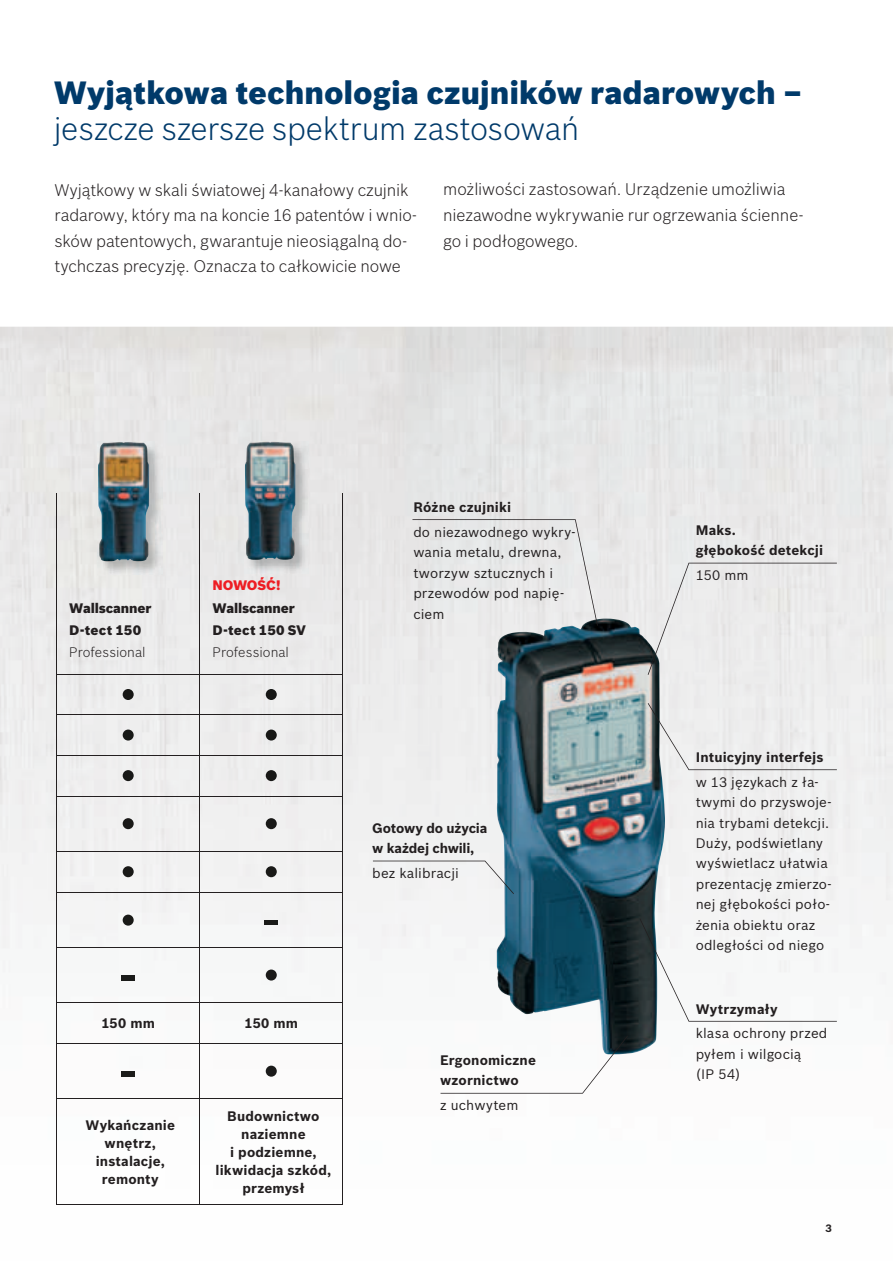
<style>
.page{position:relative;width:893px;height:1263px;background:#fff}
.page>*{position:absolute;margin:0;border:0;box-sizing:border-box;transform-origin:0 0}
.t1{font:900 31.5px "Bosch Sans";color:#003a6a}
.t2{font:300 31.5px "Bosch Sans";letter-spacing:-.01em;color:#003a6a}
.t3{font:300 16.5px/25.5px "Bosch Sans";letter-spacing:-.005em;color:#231f20}
.t4{font:13.5px/20.4px "Bosch Sans";letter-spacing:.01em;color:#231f20}
.t5{font:700 13.5px/18px "Bosch Sans";letter-spacing:.01em;color:#231f20;text-align:center}
.t6{font:900 13.5px/22.2px "Bosch Sans";letter-spacing:-.01em;color:#231f20}
.t7{font:700 13.5px/20.4px "Bosch Sans";letter-spacing:-.015em;color:#231f20}
.t8{font:300 13.5px "Bosch Sans";color:#231f20}
.t9{font:900 13.5px "Bosch Sans";letter-spacing:-.015em;color:#ee1d23}
.t10{font:700 10.5px "Bosch Sans";color:#231f20}
</style>
<div class="page">
<img style="left:0;top:327px;width:893px;height:767px">
<img style="left:97px;top:441px;width:65px;height:134px">
<img style="left:98px;top:442px;width:51px;height:119px">
<img style="left:244px;top:441px;width:65px;height:132px">
<img style="left:245px;top:442px;width:50px;height:118px">
<img style="left:497px;top:619px;width:168px;height:436px">
<hr style="left:56px;top:674px;width:144px;height:1px;background:#231f20">
<hr style="left:200px;top:674px;width:143px;height:1px;background:#231f20">
<hr style="left:56px;top:714px;width:144px;height:1px;background:#231f20">
<hr style="left:200px;top:714px;width:143px;height:1px;background:#231f20">
<hr style="left:56px;top:755px;width:144px;height:1px;background:#231f20">
<hr style="left:200px;top:755px;width:143px;height:1px;background:#231f20">
<hr style="left:56px;top:796px;width:144px;height:1px;background:#231f20">
<hr style="left:200px;top:796px;width:143px;height:1px;background:#231f20">
<hr style="left:56px;top:851px;width:144px;height:1px;background:#231f20">
<hr style="left:200px;top:851px;width:143px;height:1px;background:#231f20">
<hr style="left:56px;top:892px;width:144px;height:1px;background:#231f20">
<hr style="left:200px;top:892px;width:143px;height:1px;background:#231f20">
<hr style="left:56px;top:1002px;width:144px;height:1px;background:#231f20">
<hr style="left:200px;top:1002px;width:143px;height:1px;background:#231f20">
<hr style="left:56px;top:1098px;width:144px;height:1px;background:#231f20">
<hr style="left:200px;top:1098px;width:143px;height:1px;background:#231f20">
<hr style="left:56px;top:493px;width:1px;height:181px;background:#231f20">
<hr style="left:199px;top:493px;width:1px;height:181px;background:#231f20">
<hr style="left:342px;top:493px;width:1px;height:181px;background:#231f20">
<hr style="left:56px;top:674px;width:1px;height:40px;background:#231f20">
<hr style="left:199px;top:674px;width:1px;height:40px;background:#231f20">
<hr style="left:342px;top:674px;width:1px;height:40px;background:#231f20">
<hr style="left:56px;top:715px;width:1px;height:40px;background:#231f20">
<hr style="left:199px;top:715px;width:1px;height:40px;background:#231f20">
<hr style="left:342px;top:715px;width:1px;height:40px;background:#231f20">
<hr style="left:56px;top:755px;width:1px;height:41px;background:#231f20">
<hr style="left:199px;top:755px;width:1px;height:41px;background:#231f20">
<hr style="left:342px;top:755px;width:1px;height:41px;background:#231f20">
<hr style="left:56px;top:796px;width:1px;height:55px;background:#231f20">
<hr style="left:199px;top:796px;width:1px;height:55px;background:#231f20">
<hr style="left:342px;top:796px;width:1px;height:55px;background:#231f20">
<hr style="left:56px;top:852px;width:1px;height:40px;background:#231f20">
<hr style="left:199px;top:852px;width:1px;height:40px;background:#231f20">
<hr style="left:342px;top:852px;width:1px;height:40px;background:#231f20">
<hr style="left:56px;top:1003px;width:1px;height:40px;background:#231f20">
<hr style="left:199px;top:1003px;width:1px;height:40px;background:#231f20">
<hr style="left:342px;top:1003px;width:1px;height:40px;background:#231f20">
<hr style="left:56px;top:892px;width:1px;height:55px;background:#231f20">
<hr style="left:199px;top:892px;width:1px;height:55px;background:#231f20">
<hr style="left:342px;top:892px;width:1px;height:55px;background:#231f20">
<hr style="left:56px;top:948px;width:1px;height:54px;background:#231f20">
<hr style="left:56px;top:1044px;width:1px;height:54px;background:#231f20">
<hr style="left:199px;top:948px;width:1px;height:54px;background:#231f20">
<hr style="left:199px;top:1044px;width:1px;height:54px;background:#231f20">
<hr style="left:342px;top:948px;width:1px;height:54px;background:#231f20">
<hr style="left:342px;top:1044px;width:1px;height:54px;background:#231f20">
<hr style="left:56px;top:1099px;width:1px;height:105px;background:#231f20">
<hr style="left:199px;top:1099px;width:1px;height:105px;background:#231f20">
<hr style="left:342px;top:1099px;width:1px;height:105px;background:#231f20">
<hr style="left:56px;top:947px;width:144px;height:1px;background:#231f20">
<hr style="left:56px;top:1043px;width:144px;height:1px;background:#231f20">
<hr style="left:200px;top:947px;width:143px;height:1px;background:#231f20">
<hr style="left:200px;top:1043px;width:143px;height:1px;background:#231f20">
<hr style="left:56px;top:1204px;width:144px;height:1px;background:#231f20">
<hr style="left:200px;top:1204px;width:143px;height:1px;background:#231f20">
<svg style="left:123px;top:689px;width:11px;height:11px"></svg>
<svg style="left:266px;top:689px;width:11px;height:11px"></svg>
<svg style="left:123px;top:729px;width:11px;height:11px"></svg>
<svg style="left:266px;top:729px;width:11px;height:11px"></svg>
<svg style="left:123px;top:770px;width:11px;height:11px"></svg>
<svg style="left:266px;top:770px;width:11px;height:11px"></svg>
<svg style="left:123px;top:818px;width:11px;height:11px"></svg>
<svg style="left:266px;top:818px;width:11px;height:11px"></svg>
<svg style="left:123px;top:866px;width:11px;height:11px"></svg>
<svg style="left:266px;top:866px;width:11px;height:11px"></svg>
<svg style="left:123px;top:914px;width:11px;height:12px"></svg>
<svg style="left:265px;top:920px;width:13px;height:5px"></svg>
<svg style="left:122px;top:976px;width:13px;height:4px"></svg>
<svg style="left:266px;top:969px;width:11px;height:11px"></svg>
<svg style="left:122px;top:1072px;width:13px;height:4px"></svg>
<svg style="left:266px;top:1066px;width:11px;height:11px"></svg>
<div style="left:648px;top:563px;width:189px;height:112px;background:#ebebeb"></div>
<svg style="left:648px;top:703px;width:189px;height:67px"></svg>
<svg style="left:640px;top:918px;width:197px;height:104px"></svg>
<svg style="left:441px;top:1035px;width:187px;height:58px"></svg>
<div style="left:412px;top:519px;width:186px;height:107px;background:#e8e8e9"></div>
<svg style="left:373px;top:861px;width:141px;height:33px"></svg>
<h1 class="t1" style="left:54px;top:69px;width:750px">Wyjątkowa technologia czujników radarowych –</h1>
<h1 class="t2" style="left:54px;top:107px;width:527px">jeszcze szersze spektrum zastosowań</h1>
<p class="t3" style="left:54px;top:176px;width:364px">Wyjątkowy w skali światowej 4-kanałowy czujnik radarowy, który ma na koncie 16 patentów i wnio&shy;sków patentowych, gwarantuje nieosiągalną do&shy;tychczas precyzję. Oznacza to całkowicie nowe</p>
<p class="t3" style="left:443px;top:176px;width:362px">możliwości zastosowań. Urządzenie umożliwia niezawodne wykrywanie rur ogrzewania ścienne&shy;go i podłogowego.</p>
<p class="t6" style="left:69px;top:596px;width:84px">Wallscanner<br>D-tect 150</p>
<p class="t8" style="left:69px;top:643px;width:78px">Professional</p>
<p class="t9" style="left:213px;top:575px;width:69px">NOWOŚĆ!</p>
<p class="t6" style="left:213px;top:596px;width:95px">Wallscanner<br>D-tect 150 SV</p>
<p class="t8" style="left:213px;top:643px;width:78px">Professional</p>
<p class="t5" style="left:413px;top:498px;width:99px">Różne czujniki</p>
<p class="t4" style="left:413px;top:521px;width:164px">do niezawodnego wykry&shy;wania metalu, drewna, tworzyw sztucznych i przewodów pod napię&shy;ciem</p>
<p class="t7" style="left:372px;top:817px;width:117px">Gotowy do użycia w każdej chwili,</p>
<p class="t4" style="left:372px;top:862px;width:88px">bez kalibracji</p>
<p class="t5" style="left:101px;top:1013px;width:55px">150 mm</p>
<p class="t5" style="left:244px;top:1013px;width:55px">150 mm</p>
<p class="t5" style="left:86px;top:1115px;width:91px">Wykańczanie wnętrz, instalacje, remonty</p>
<p class="t5" style="left:216px;top:1106px;width:117px">Budownictwo naziemne<br>i podziemne, likwidacja szkód, przemysł</p>
<p class="t5" style="left:440px;top:1049px;width:97px;line-height:20.4px;text-align:left">Ergonomiczne wzornictwo</p>
<p class="t4" style="left:440px;top:1094px;width:80px">z uchwytem</p>
<p class="t5" style="left:696px;top:519px;width:129px;line-height:20.4px;text-align:left">Maks.<br>głębokość detekcji</p>
<p class="t4" style="left:696px;top:564px;width:54px">150 mm</p>
<p class="t5" style="left:696px;top:747px;width:129px">Intuicyjny interfejs</p>
<p class="t4" style="left:696px;top:771px;width:137px">w 13 językach z ła&shy;twymi do przyswoje&shy;nia trybami detekcji.<br>Duży, podświetlany wyświetlacz ułatwia prezentację zmierzo&shy;nej głębokości poło&shy;żenia obiektu oraz odległości od niego</p>
<p class="t5" style="left:696px;top:999px;width:83px">Wytrzymały</p>
<p class="t4" style="left:696px;top:1022px;width:133px">klasa ochrony przed pyłem i wilgocią<br>(IP 54)</p>
<p class="t10" style="left:825px;top:1220px;width:8px">3</p>
</div>
